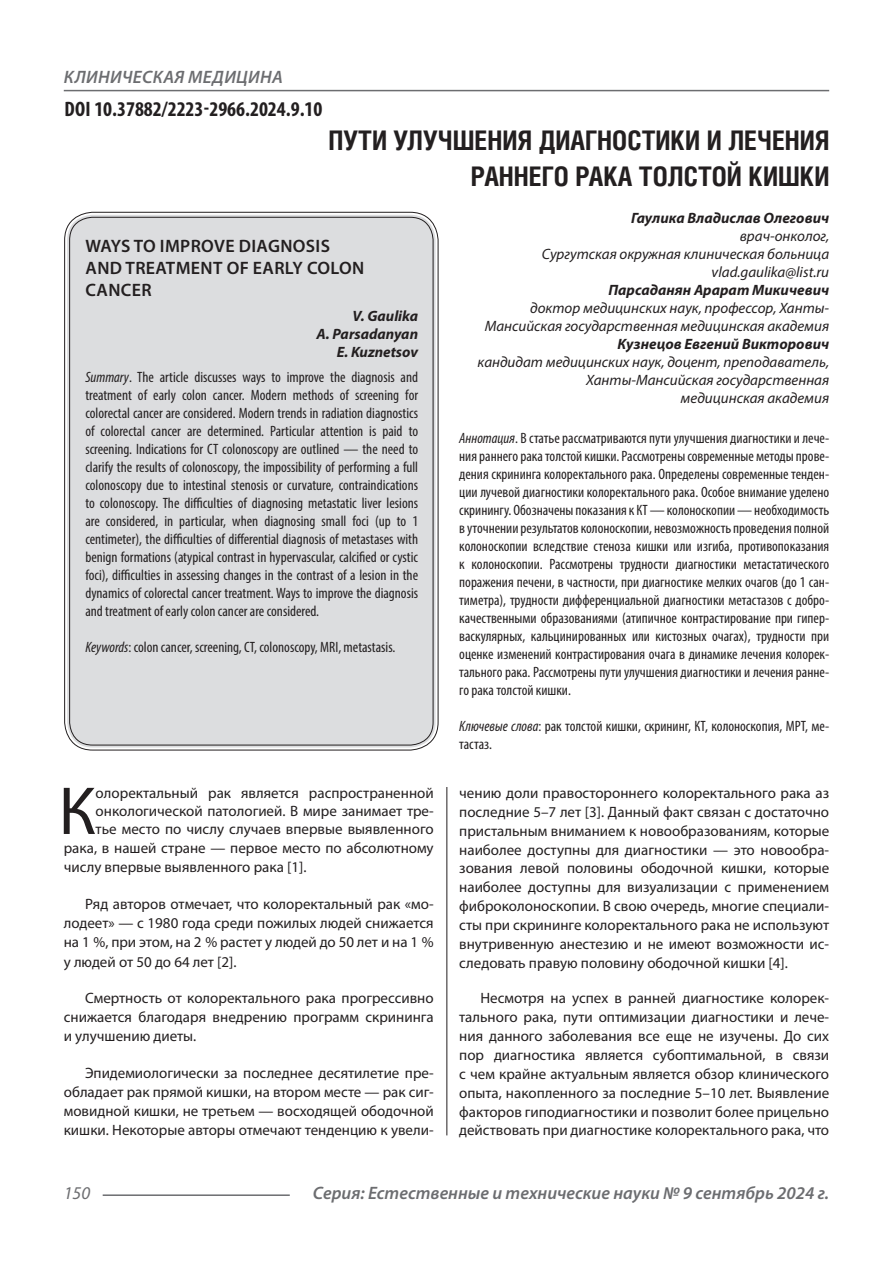
<style>
.page{position:relative;width:893px;height:1263px;background:#fff}
.page>*{position:absolute;margin:0;border:0;box-sizing:border-box;transform-origin:0 0}
.Статья_текст_первый{font:68.4px "Myriad Pro";color:#231f20}
.Статья_название{font:700 27px/36px "Helios Cond C";color:#231f20;text-align:right}
.ДОИ{font:700 condensed 21px "Myriad Pro";color:#231f20}
.Статья_название_англ{font:600 18px/21.6px "Myriad Pro";letter-spacing:.02em;color:#231f20}
.t1{font:italic 600 18px "Myriad Pro";color:#6c6d70}
.t2{font:italic 600 18px "Myriad Pro";letter-spacing:.02em;color:#6c6d70}
.t3{font:italic 18px "Myriad Pro";color:#6c6d70}
.Статья_текст{font:15px/18.9px "Myriad Pro";color:#231f20;text-align:justify}
.Статья_аннотация_тек{font:condensed 15px/18px "Myriad Pro";color:#231f20;text-align:justify}
.Статья_аннотация_анг{font:condensed 15px/18px "Myriad Pro";color:#231f20;text-align:justify}
.Статья_автор_инфо{font:italic 15px/18px "Myriad Pro";color:#231f20;text-align:right}
.Статья_текст_первый-2{font:15px "Myriad Pro";color:#231f20}
.Статья_автор_инфо-2{font:italic 700 15px "Myriad Pro";color:#231f20}
.Статья_автор_англ{font:italic 700 15px "Myriad Pro";color:#231f20}
.s1{font-style:italic}
</style>
<div class="page">
<hr style="left:446px;top:128px;width:1px;height:1007px;background:#231f20">
<hr style="left:103px;top:1194px;width:187px;height:2px;background:#6c6d70">
<hr style="left:64px;top:90px;width:765px;height:1px;background:#6c6d70">
<div style="left:67px;top:215px;width:369px;height:532px;background:#dcdddf;border-radius:26px"></div>
<div style="left:442px;top:128px;width:11px;height:659px;background:#fff"></div>
<p class="t2" style="left:64px;top:66px;width:220px">КЛИНИЧЕСКАЯ МЕДИЦИНА</p>
<p class="ДОИ" style="left:64px;top:96px;width:260px">DOI 10.37882/2223-2966.2024.9.10</p>
<p class="Статья_название" style="left:329px;top:121px;width:502px">ПУТИ УЛУЧШЕНИЯ ДИАГНОСТИКИ И ЛЕЧЕНИЯ<br>РАННЕГО РАКА ТОЛСТОЙ КИШКИ</p>
<p class="Статья_автор_инфо-2" style="left:631px;top:208px;width:200px">Гаулика Владислав Олегович</p>
<p class="Статья_автор_инфо" style="left:542px;top:227px;width:289px">врач-онколог,<br>Сургутская окружная клиническая больница</p>
<p class="Статья_автор_инфо" style="left:712px;top:263px;width:119px">vlad.gaulika@list.ru</p>
<p class="Статья_автор_инфо-2" style="left:608px;top:280px;width:222px">Парсаданян Арарат Микичевич</p>
<p class="Статья_автор_инфо" style="left:485px;top:299px;width:346px">доктор медицинских наук, профессор, Ханты-<br>Мансийская государственная медицинская академия</p>
<p class="Статья_автор_инфо-2" style="left:618px;top:334px;width:213px">Кузнецов Евгений Викторович</p>
<p class="Статья_автор_инфо" style="left:478px;top:353px;width:353px">кандидат медицинских наук, доцент, преподаватель,<br>Ханты-Мансийская государственная<br>медицинская академия</p>
<p class="Статья_аннотация_тек" style="left:459px;top:428px;width:371px"><span class="s1">Аннотация</span>. В статье рассматриваются пути улучшения диагностики и лече&shy;ния раннего рака толстой кишки. Рассмотрены современные методы прове&shy;дения скрининга колоректального рака. Определены современные тенден&shy;ции лучевой диагностики колоректального рака. Особое внимание уделено скринингу. Обозначены показания к КТ — колоноскопии — необходимость в уточнении результатов колоноскопии, невозможность проведения полной колоноскопии вследствие стеноза кишки или изгиба, противопоказания к колоноскопии. Рассмотрены трудности диагностики метастатического поражения печени, в частности, при диагностике мелких очагов (до 1 сан&shy;тиметра), трудности дифференциальной диагностики метастазов с добро&shy;качественными образованиями (атипичное контрастирование при гипер&shy;васкулярных, кальцинированных или кистозных очагах), трудности при оценке изменений контрастирования очага в динамике лечения колорек&shy;тального рака. Рассмотрены пути улучшения диагностики и лечения ранне&shy;го рака толстой кишки.</p>
<p class="Статья_аннотация_тек" style="left:459px;top:716px;width:371px"><span class="s1">Ключевые слова</span>: рак толстой кишки, скрининг, КТ, колоноскопия, МРТ, ме&shy;тастаз.</p>
<p class="Статья_название_англ" style="left:86px;top:235px;width:280px">WAYS TO IMPROVE DIAGNOSIS<br>AND TREATMENT OF EARLY COLON<br>CANCER</p>
<p class="Статья_автор_англ" style="left:353px;top:306px;width:67px">V. Gaulika</p>
<p class="Статья_автор_англ" style="left:317px;top:324px;width:103px">A. Parsadanyan</p>
<p class="Статья_автор_англ" style="left:337px;top:342px;width:83px">E. Kuznetsov</p>
<p class="Статья_аннотация_анг" style="left:85px;top:368px;width:334px"><span class="s1">Summary</span>. The article discusses ways to improve the diagnosis and treatment of early colon cancer. Modern methods of screening for colorectal cancer are considered. Modern trends in radiation diagnostics of colorectal cancer are determined. Particular attention is paid to screening. Indications for CT colonoscopy are outlined — the need to clarify the results of colonoscopy, the impossibility of performing a full colonoscopy due to intestinal stenosis or curvature, contraindications to colonoscopy. The difficulties of diagnosing metastatic liver lesions are considered, in particular, when diagnosing small foci (up to 1 centimeter), the difficulties of differential diagnosis of metastases with benign formations (atypical contrast in hypervascular, calcified or cystic foci), difficulties in assessing changes in the contrast of a lesion in the dynamics of colorectal cancer treatment. Ways to improve the diagnosis and treatment of early colon cancer are considered.</p>
<p class="Статья_аннотация_анг" style="left:85px;top:638px;width:311px"><span class="s1">Keywords</span>: colon cancer, screening, CT, colonoscopy, MRI, metastasis.</p>
<p class="Статья_текст_первый" style="left:59px;top:769px;width:39px">К</p>
<p class="Статья_текст_первый-2" style="left:96px;top:784px;width:340px">олоректальный рак является распространенной</p>
<p class="Статья_текст_первый-2" style="left:96px;top:802px;width:340px">онкологической патологией. В мире занимает тре-</p>
<p class="Статья_текст_первый-2" style="left:96px;top:820px;width:340px">тье место по числу случаев впервые выявленного</p>
<p class="Статья_текст_первый-2" style="left:64px;top:839px;width:371px">рака, в нашей стране — первое место по абсолютному</p>
<p class="Статья_текст_первый-2" style="left:64px;top:858px;width:244px">числу впервые выявленного рака [1].</p>
<p class="Статья_текст" style="left:64px;top:894px;width:371px;text-indent:21px">Ряд авторов отмечает, что колоректальный рак «мо&shy;лодеет» — с 1980 года среди пожилых людей снижается на 1 %, при этом, на 2 % растет у людей до 50 лет и на 1 % у людей от 50 до 64 лет [2].</p>
<p class="Статья_текст" style="left:64px;top:988px;width:371px;text-indent:21px">Смертность от колоректального рака прогрессивно снижается благодаря внедрению программ скрининга и улучшению диеты.</p>
<p class="Статья_текст" style="left:64px;top:1063px;width:371px;text-indent:21px">Эпидемиологически за последнее десятилетие пре&shy;обладает рак прямой кишки, на втором месте — рак сиг&shy;мовидной кишки, не третьем — восходящей ободочной кишки. Некоторые авторы отмечают тенденцию к увели-</p>
<p class="Статья_текст" style="left:459px;top:783px;width:371px">чению доли правостороннего колоректального рака аз последние 5–7 лет [3]. Данный факт связан с достаточно пристальным вниманием к новообразованиям, которые наиболее доступны для диагностики — это новообра&shy;зования левой половины ободочной кишки, которые наиболее доступны для визуализации с применением фиброколоноскопии. В свою очередь, многие специали&shy;сты при скрининге колоректального рака не используют внутривенную анестезию и не имеют возможности ис&shy;следовать правую половину ободочной кишки [4].</p>
<p class="Статья_текст" style="left:459px;top:989px;width:371px;text-indent:21px">Несмотря на успех в ранней диагностике колорек&shy;тального рака, пути оптимизации диагностики и лече&shy;ния данного заболевания все еще не изучены. До сих пор диагностика является субоптимальной, в связи с чем крайне актуальным является обзор клинического опыта, накопленного за последние 5–10 лет. Выявление факторов гиподиагностики и позволит более прицельно действовать при диагностике колоректального рака, что</p>
<p class="t3" style="left:64px;top:1182px;width:28px">150</p>
<p class="t1" style="left:313px;top:1182px;width:518px">Серия: Естественные и технические науки № 9 сентябрь 2024 г.</p>
</div>
